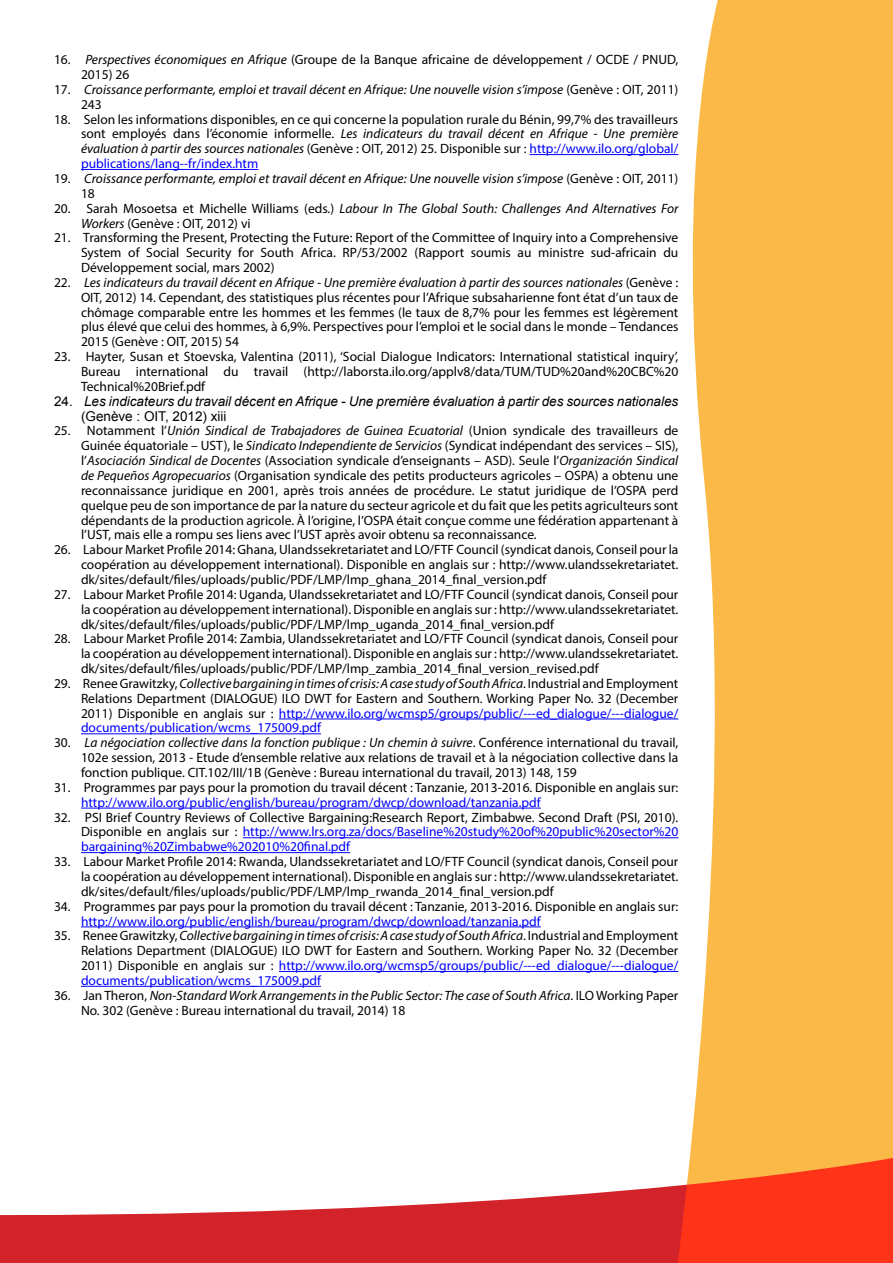
<style>
.page{position:relative;width:893px;height:1263px;background:#fff}
.page>*{position:absolute;margin:0;border:0;box-sizing:border-box;transform-origin:0 0}
.t1{font:13.5px/14.9px "Myriad Pro";color:#000;text-align:justify}
.t2{font:italic 13.5px/14.9px "Myriad Pro";color:#000}
.t3{font:13.5px "Myriad Pro";color:#00f}
.t4{font:italic 13.5px/14.9px "Arial";color:#000}
.s1{font-style:italic}
.s2{font-style:normal}
.s3{color:#00f}
</style>
<div class="page">
<svg style="left:0;top:1185px;width:675px;height:78px;fill:#d2232a"></svg>
<svg style="left:675px;top:0;width:218px;height:1263px;background:#fbb85a"></svg>
<hr style="left:530px;top:154px;width:148px;height:1px;background:#00f">
<hr style="left:81px;top:169px;width:177px;height:1px;background:#00f">
<hr style="left:279px;top:719px;width:399px;height:1px;background:#00f">
<hr style="left:81px;top:733px;width:240px;height:1px;background:#00f">
<hr style="left:81px;top:808px;width:460px;height:1px;background:#00f">
<hr style="left:243px;top:837px;width:435px;height:1px;background:#00f">
<hr style="left:81px;top:852px;width:269px;height:1px;background:#00f">
<hr style="left:81px;top:926px;width:460px;height:1px;background:#00f">
<hr style="left:279px;top:971px;width:399px;height:1px;background:#00f">
<hr style="left:81px;top:986px;width:240px;height:1px;background:#00f">
<p class="t1" style="left:81px;top:52px;width:599px;text-indent:-27px">16. <span class="s1">Perspectives économiques en Afrique</span> (Groupe de la Banque africaine de développement / OCDE / PNUD,<br>2015) 26</p>
<p class="t2" style="left:81px;top:82px;width:599px;text-indent:-27px"><span class="s2">17.</span> Croissance performante, emploi et travail décent en Afrique: Une nouvelle vision s’impose <span class="s2">(Genève : OIT, 2011)<br>243</span></p>
<p class="t1" style="left:81px;top:111px;width:599px;text-indent:-27px">18. Selon les informations disponibles, en ce qui concerne la population rurale du Bénin, 99,7% des travailleurs sont employés dans l’économie informelle. <span class="s1">Les indicateurs du travail décent en Afrique - Une première évaluation à partir des sources nationales</span> (Genève : OIT, 2012) 25. Disponible sur : <span class="s3">http://www.ilo.org/global/ publications/lang--fr/index.htm</span></p>
<p class="t2" style="left:81px;top:171px;width:599px;text-indent:-27px"><span class="s2">19.</span> Croissance performante, emploi et travail décent en Afrique: Une nouvelle vision s’impose <span class="s2">(Genève : OIT, 2011)<br>18</span></p>
<p class="t1" style="left:81px;top:200px;width:599px;text-indent:-27px">20. Sarah Mosoetsa et Michelle Williams (eds.) <span class="s1">Labour In The Global South: Challenges And Alternatives For<br>Workers</span> (Genève : OIT, 2012) vi</p>
<p class="t1" style="left:81px;top:230px;width:599px;text-indent:-27px">21. Transforming the Present, Protecting the Future: Report of the Committee of Inquiry into a Comprehensive System of Social Security for South Africa. RP/53/2002 (Rapport soumis au ministre sud-africain du Développement social, mars 2002)</p>
<p class="t1" style="left:81px;top:275px;width:599px;text-indent:-27px">22. <span class="s1">Les indicateurs du travail décent en Afrique - Une première évaluation à partir des sources nationales</span> (Genève :<br>OIT, 2012) 14. Cependant, des statistiques plus récentes pour l’Afrique subsaharienne font état d’un taux de chômage comparable entre les hommes et les femmes (le taux de 8,7% pour les femmes est légèrement plus élevé que celui des hommes, à 6,9%. Perspectives pour l’emploi et le social dans le monde – Tendances 2015 (Genève : OIT, 2015) 54</p>
<p class="t1" style="left:81px;top:349px;width:599px;text-indent:-27px">23. Hayter, Susan et Stoevska, Valentina (2011), ‘Social Dialogue Indicators: International statistical inquiry’, Bureau international du travail (http://laborsta.ilo.org/applv8/data/TUM/TUD%20and%20CBC%20<br>Technical%20Brief.pdf</p>
<p class="t4" style="left:81px;top:394px;width:599px;text-indent:-27px"><span class="s2">24.</span> Les indicateurs du travail décent en Afrique - Une première évaluation à partir des sources nationales <span class="s2">(Genève : OIT, 2012) xiii</span></p>
<p class="t1" style="left:81px;top:423px;width:599px;text-indent:-27px">25. Notamment l’<span class="s1">Unión Sindical de Trabajadores de Guinea Ecuatorial</span> (Union syndicale des travailleurs de Guinée équatoriale – UST), le <span class="s1">Sindicato Independiente de Servicios</span> (Syndicat indépendant des services – SIS), l’<span class="s1">Asociación Sindical de Docentes</span> (Association syndicale d’enseignants – ASD). Seule l’<span class="s1">Organización Sindical de Pequeños Agropecuarios</span> (Organisation syndicale des petits producteurs agricoles – OSPA) a obtenu une reconnaissance juridique en 2001, après trois années de procédure. Le statut juridique de l’OSPA perd quelque peu de son importance de par la nature du secteur agricole et du fait que les petits agriculteurs sont dépendants de la production agricole. À l’origine, l’OSPA était conçue comme une fédération appartenant à l’UST, mais elle a rompu ses liens avec l’UST après avoir obtenu sa reconnaissance.</p>
<p class="t1" style="left:81px;top:542px;width:599px;text-indent:-27px">26. Labour Market Profile 2014: Ghana, Ulandssekretariatet and LO/FTF Council (syndicat danois, Conseil pour la coopération au développement international). Disponible en anglais sur : http://www.ulandssekretariatet. dk/sites/default/files/uploads/public/PDF/LMP/lmp_ghana_2014_final_version.pdf</p>
<p class="t1" style="left:81px;top:587px;width:599px;text-indent:-27px">27. Labour Market Profile 2014: Uganda, Ulandssekretariatet and LO/FTF Council (syndicat danois, Conseil pour la coopération au développement international). Disponible en anglais sur : http://www.ulandssekretariatet. dk/sites/default/files/uploads/public/PDF/LMP/lmp_uganda_2014_final_version.pdf</p>
<p class="t1" style="left:81px;top:631px;width:599px;text-indent:-27px">28. Labour Market Profile 2014: Zambia, Ulandssekretariatet and LO/FTF Council (syndicat danois, Conseil pour la coopération au développement international). Disponible en anglais sur : http://www.ulandssekretariatet. dk/sites/default/files/uploads/public/PDF/LMP/lmp_zambia_2014_final_version_revised.pdf</p>
<p class="t1" style="left:81px;top:676px;width:599px;text-indent:-27px">29. Renee Grawitzky, <span class="s1">Collective bargaining in times of crisis: A case study of South Africa</span>. Industrial and Employment Relations Department (DIALOGUE) ILO DWT for Eastern and Southern. Working Paper No. 32 (December 2011) Disponible en anglais sur : <span class="s3">http://www.ilo.org/wcmsp5/groups/public/---ed_dialogue/---dialogue/ documents/publication/wcms_175009.pdf</span></p>
<p class="t1" style="left:81px;top:735px;width:599px;text-indent:-27px">30. <span class="s1">La négociation collective dans la fonction publique : Un chemin à suivre</span>. Conférence international du travail, 102e session, 2013 - Etude d’ensemble relative aux relations de travail et à la négociation collective dans la fonction publique. CIT.102/III/1B (Genève : Bureau international du travail, 2013) 148, 159</p>
<p class="t1" style="left:54px;top:780px;width:626px">31. Programmes par pays pour la promotion du travail décent : Tanzanie, 2013-2016. Disponible en anglais sur:</p>
<p class="t3" style="left:81px;top:794px;width:461px">http://www.ilo.org/public/english/bureau/program/dwcp/download/tanzania.pdf</p>
<p class="t1" style="left:81px;top:809px;width:599px;text-indent:-27px">32. PSI Brief Country Reviews of Collective Bargaining:Research Report, Zimbabwe. Second Draft (PSI, 2010).<br>Disponible en anglais sur : <span class="s3">http://www.lrs.org.za/docs/Baseline%20study%20of%20public%20sector%20 bargaining%20Zimbabwe%202010%20final.pdf</span></p>
<p class="t1" style="left:81px;top:854px;width:599px;text-indent:-27px">33. Labour Market Profile 2014: Rwanda, Ulandssekretariatet and LO/FTF Council (syndicat danois, Conseil pour la coopération au développement international). Disponible en anglais sur : http://www.ulandssekretariatet. dk/sites/default/files/uploads/public/PDF/LMP/lmp_rwanda_2014_final_version.pdf</p>
<p class="t1" style="left:54px;top:898px;width:626px">34. Programmes par pays pour la promotion du travail décent : Tanzanie, 2013-2016. Disponible en anglais sur:</p>
<p class="t3" style="left:81px;top:913px;width:461px">http://www.ilo.org/public/english/bureau/program/dwcp/download/tanzania.pdf</p>
<p class="t1" style="left:81px;top:928px;width:599px;text-indent:-27px">35. Renee Grawitzky, <span class="s1">Collective bargaining in times of crisis: A case study of South Africa</span>. Industrial and Employment Relations Department (DIALOGUE) ILO DWT for Eastern and Southern. Working Paper No. 32 (December 2011) Disponible en anglais sur : <span class="s3">http://www.ilo.org/wcmsp5/groups/public/---ed_dialogue/---dialogue/ documents/publication/wcms_175009.pdf</span></p>
<p class="t1" style="left:81px;top:988px;width:599px;text-indent:-27px">36. Jan Theron, <span class="s1">Non-Standard Work Arrangements in the Public Sector: The case of South Africa</span>. ILO Working Paper<br>No. 302 (Genève : Bureau international du travail, 2014) 18</p>
</div>
